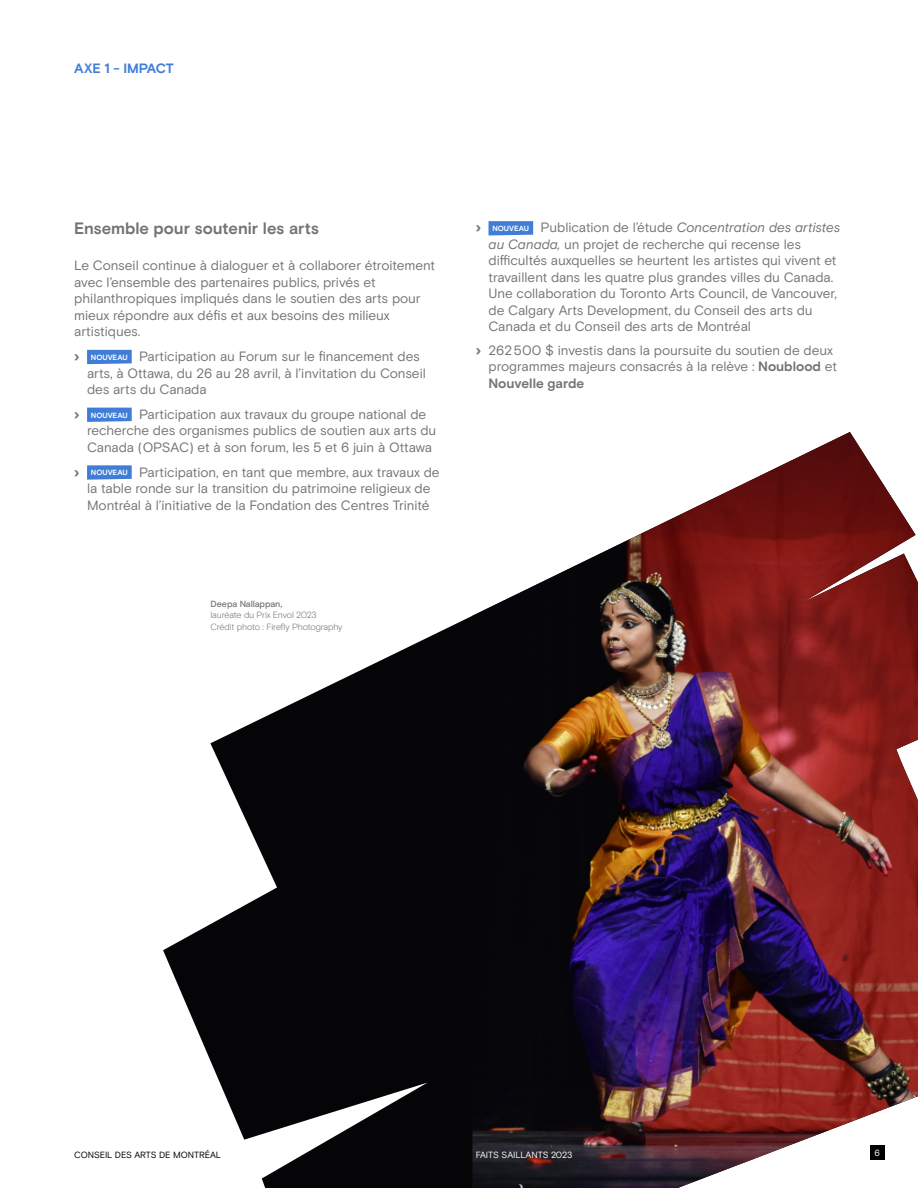
<style>
.page{position:relative;width:918px;height:1188px;background:#fff}
.page>*{position:absolute;margin:0;border:0;box-sizing:border-box;transform-origin:0 0}
.t1{font:700 16.5px "Basis Grotesque Pro";color:#757373}
.t2{font:13.5px/16.5px "Basis Grotesque Pro";letter-spacing:-.01em;color:#757373}
.t3{font:700 13.5px "Basis Grotesque Pro";letter-spacing:-.01em;color:#407dd6}
.t4{font:300 9px/11.2px "Basis Grotesque Pro";letter-spacing:-.02em;color:#757373}
.t5{font:9px "Basis Grotesque Pro";letter-spacing:-.015em;color:#000}
.t6{font:9px "Basis Grotesque Pro";letter-spacing:-.01em;color:#fff}
.t7{font:500 9px "Basis Grotesque Pro";letter-spacing:-.015em;color:#757373}
.s1{font-weight:900}
.s2{font-weight:700;font-size:7.5px;color:#fff}
.s3{font-style:italic}
.s4{font-weight:700}
</style>
<div class="page">
<svg style="left:87px;top:350px;width:45px;height:14px"></svg>
<svg style="left:87px;top:408px;width:45px;height:14px"></svg>
<svg style="left:87px;top:465px;width:45px;height:15px"></svg>
<svg style="left:489px;top:221px;width:44px;height:14px"></svg>
<svg style="left:163px;top:616px;width:309px;height:572px;fill:#050508"></svg>
<img style="left:472px;top:432px;width:446px;height:756px">
<div style="left:870px;top:1145px;width:15px;height:15px;background:#000"></div>
<p class="t3" style="left:74px;top:60px;width:101px">AXE 1 - IMPACT</p>
<p class="t1" style="left:74px;top:218px;width:246px">Ensemble pour soutenir les arts</p>
<p class="t2" style="left:74px;top:258px;width:362px">Le Conseil continue à dialoguer et à collaborer étroitement avec l’ensemble des partenaires publics, privés et philanthropiques impliqués dans le soutien des arts pour mieux répondre aux défis et aux besoins des milieux artistiques.</p>
<p class="t2" style="left:87px;top:349px;width:340px;text-indent:-13px"><span class="s1">›</span> <span class="s2">NOUVEAU</span> Participation au Forum sur le financement des arts, à Ottawa, du 26 au 28 avril, à l’invitation du Conseil des arts du Canada</p>
<p class="t2" style="left:87px;top:406px;width:351px;text-indent:-13px"><span class="s1">›</span> <span class="s2">NOUVEAU</span> Participation aux travaux du groupe national de recherche des organismes publics de soutien aux arts du<br>Canada (OPSAC) et à son forum, les 5 et 6 juin à Ottawa</p>
<p class="t2" style="left:74px;top:464px;width:367px;text-align:center"><span class="s1">›</span> <span class="s2">NOUVEAU</span> Participation, en tant que membre, aux travaux de la table ronde sur la transition du patrimoine religieux de<br>Montréal à l’initiative de la Fondation des Centres Trinité</p>
<p class="t7" style="left:211px;top:599px;width:73px">Deepa Nallappan,</p>
<p class="t4" style="left:211px;top:610px;width:133px">lauréate du Prix Envol 2023<br>Crédit photo : Firefly Photography</p>
<p class="t2" style="left:489px;top:220px;width:353px;text-indent:-13px"><span class="s1">›</span> <span class="s2">NOUVEAU</span> Publication de l’étude <span class="s3">Concentration des artistes au Canada,</span> un projet de recherche qui recense les difficultés auxquelles se heurtent les artistes qui vivent et travaillent dans les quatre plus grandes villes du Canada.<br>Une collaboration du Toronto Arts Council, de Vancouver, de Calgary Arts Development, du Conseil des arts du Canada et du Conseil des arts de Montréal</p>
<p class="t2" style="left:489px;top:342px;width:350px;text-indent:-13px"><span class="s1">›</span> 262500 $ investis dans la poursuite du soutien de deux programmes majeurs consacrés à la relève : <span class="s4">Noublood</span> et<br><span class="s4">Nouvelle garde</span></p>
<p class="t5" style="left:74px;top:1149px;width:148px">CONSEIL DES ARTS DE MONTRÉAL</p>
<p class="t6" style="left:476px;top:1149px;width:98px">FAITS SAILLANTS 2023</p>
<p class="t6" style="left:875px;top:1148px;width:7px">6</p>
</div>
